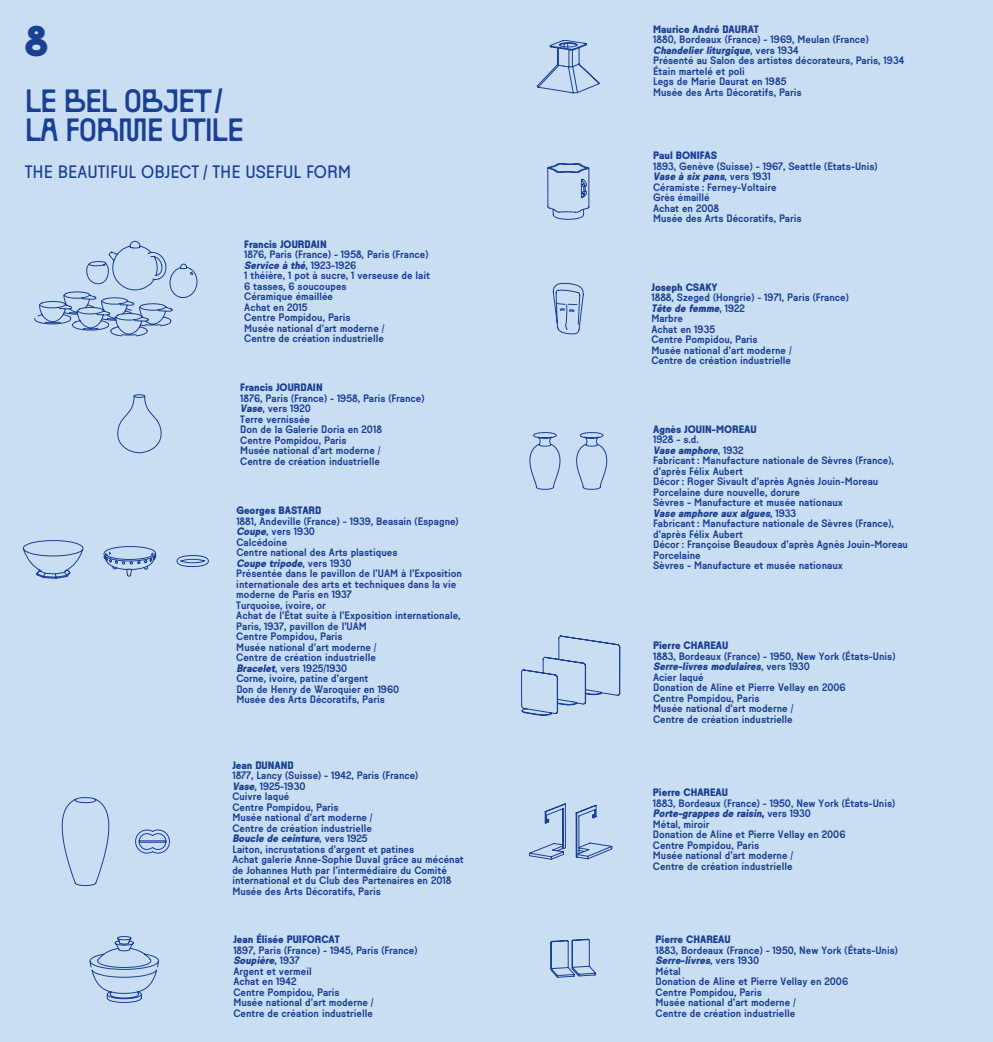
<style>
.page{position:relative;width:993px;height:1042px;background:#fff}
.page>*{position:absolute;margin:0;border:0;box-sizing:border-box;transform-origin:0 0}
.t1{font:700 41.65px "Castello";color:#194093}
.t2{font:500 26.25px/28px "Ball Pill";letter-spacing:-.05em;color:#194093}
.t3{font:17.5px "Castello";color:#194093}
.t4{font:500 10.5px/10.5px "Castello";color:#194093}
.t5{font:700 10.5px "Castello";color:#194093}
.s1{font-weight:700;font-style:italic}
.s2{font-weight:700}
</style>
<div class="page">
<div style="left:0;top:0;width:992px;height:1042px;background:#c9def3"></div>
<svg style="left:34px;top:241px;width:163px;height:95px"></svg>
<svg style="left:22px;top:540px;width:187px;height:39px"></svg>
<svg style="left:62px;top:797px;width:47px;height:89px"></svg>
<svg style="left:135px;top:829px;width:35px;height:25px"></svg>
<svg style="left:89px;top:936px;width:70px;height:67px"></svg>
<svg style="left:117px;top:394px;width:44px;height:59px"></svg>
<svg style="left:547px;top:163px;width:42px;height:57px"></svg>
<svg style="left:536px;top:40px;width:64px;height:53px"></svg>
<svg style="left:552px;top:283px;width:31px;height:51px"></svg>
<svg style="left:529px;top:432px;width:31px;height:58px"></svg>
<svg style="left:576px;top:432px;width:31px;height:58px"></svg>
<svg style="left:550px;top:939px;width:46px;height:38px"></svg>
<svg style="left:529px;top:803px;width:83px;height:57px"></svg>
<svg style="left:521px;top:635px;width:99px;height:81px"></svg>
<h1 class="t1" style="left:25px;top:18px;width:25px">8</h1>
<h2 class="t2" style="left:25px;top:86px;width:221px">LE BEL OBJET /<br>LA FORME UTILE</h2>
<h3 class="t3" style="left:25px;top:162px;width:328px">THE BEAUTIFUL OBJECT / THE USEFUL FORM</h3>
<p class="t5" style="left:244px;top:238px;width:84px">Francis JOURDAIN</p>
<p class="t4" style="left:244px;top:250px;width:187px">1876, Paris (France) - 1958, Paris (France)<br><span class="s1">Service à thé</span>, 1 9 2 3 - 1 9 2 6<br>1 théière, 1 pot à sucre, 1 verseuse de lait<br>6 tasses, 6 soucoupes<br>Céramique émaillée<br>Achat en 2015<br>Centre Pompidou, Paris<br>Musée national d’art moderne /<br>Centre de création industrielle</p>
<p class="t5" style="left:240px;top:382px;width:84px">Francis JOURDAIN</p>
<p class="t4" style="left:240px;top:393px;width:186px">1876, Paris (France) - 1958, Paris (France)<br><span class="s1">Vase</span>, vers 1920<br>Terre vernissée<br>Don de la Galerie Doria en 2018<br>Centre Pompidou, Paris<br>Musée national d’art moderne /<br>Centre de création industrielle</p>
<p class="t5" style="left:236px;top:505px;width:86px">Georges BASTARD</p>
<p class="t4" style="left:236px;top:516px;width:227px">1881, Andeville (France) - 1939, Beasain (Espagne)<br><span class="s1">Coupe</span>, vers 1930<br>Calcédoine<br>Centre national des Arts plastiques<br><span class="s1">Coupe tripode</span>, v e r s 1 9 3 0<br>Présentée dans le pavillon de l’UAM à l’Exposition internationale des arts et techniques dans la vie moderne de Paris en 1937<br>Turquoise, ivoire, or<br>Achat de l’État suite à l’Exposition internationale,<br>Paris, 1937, pavillon de l’UAM<br>Centre Pompidou, Paris<br>Musée national d’art moderne /<br>Centre de création industrielle<br><span class="s1">Bracelet</span>, vers 1925/1930<br>Corne, ivoire, patine d’argent<br>Don de Henry de Waroquier en 1960<br>Musée des Arts Décoratifs, Paris</p>
<p class="t5" style="left:232px;top:759px;width:63px">Jean DUNAND</p>
<p class="t4" style="left:232px;top:770px;width:233px">1877, Lancy (Suisse) - 1942, Paris (France)<br><span class="s1">Vase</span>, 1925-1930<br>Cuivre laqué<br>Centre Pompidou, Paris<br>Musée national d’art moderne /<br>Centre de création industrielle<br><span class="s1">Boucle de ceinture</span>, v e r s 1 9 2 5<br>Laiton, incrustations d’argent et patines<br>Achat galerie Anne-Sophie Duval grâce au mécénat de Johannes Huth par l’intermédiaire du Comité international et du Club des Partenaires en 2018<br>Musée des Arts Décoratifs, Paris</p>
<p class="t5" style="left:233px;top:934px;width:108px">Jean Élisée PUIFORCAT</p>
<p class="t4" style="left:233px;top:945px;width:186px">1897, Paris (France) - 1945, Paris (France)<br><span class="s1">Soupière</span>, 1 9 3 7<br>Argent et vermeil<br>Achat en 1942<br>Centre Pompidou, Paris<br>Musée national d’art moderne /<br>Centre de création industrielle</p>
<p class="t5" style="left:653px;top:23px;width:107px">Maurice André DAURAT</p>
<p class="t4" style="left:653px;top:34px;width:252px">1880, Bordeaux (France) - 1969, Meulan (France)<br><span class="s1">Chandelier liturgique</span>, v e r s 1 9 3 4<br>Présenté au Salon des artistes décorateurs, Paris, 1934<br>Étain martelé et poli<br>Legs de Marie Daurat en 1985<br>Musée des Arts Décoratifs, Paris</p>
<p class="t5" style="left:653px;top:149px;width:66px">Paul BONIFAS</p>
<p class="t4" style="left:653px;top:161px;width:226px">1893, Genève (Suisse) - 1967, Seattle (Etats-Unis)<br><span class="s1">Vase à six pans</span>, v e r s 1 9 3 1<br>Céramiste : Ferney-Voltaire<br>Grès émaillé<br>Achat en 2008<br>Musée des Arts Décoratifs, Paris</p>
<p class="t5" style="left:651px;top:281px;width:68px">Joseph CSAKY</p>
<p class="t4" style="left:651px;top:292px;width:199px">1888, Szeged (Hongrie) - 1971, Paris (France)<br><span class="s1">Tête de femme</span>, 1 9 2 2<br>Marbre<br>Achat en 1935<br>Centre Pompidou, Paris<br>Musée national d’art moderne /<br>Centre de création industrielle</p>
<p class="t5" style="left:653px;top:423px;width:105px">Agnès JOUIN-MOREAU</p>
<p class="t4" style="left:653px;top:435px;width:256px">1928 - s.d.<br><span class="s1">Vase amphore</span>, 1 9 3 2<br>Fabricant : Manufacture nationale de Sèvres (France), d’après Félix Aubert<br>Décor : Roger Sivault d’après Agnès Jouin-Moreau Porcelaine dure nouvelle, dorure<br>Sèvres - Manufacture et musée nationaux<br><span class="s1">Vase amphore aux algues</span>, 1 9 3 3<br>Fabricant : Manufacture nationale de Sèvres (France), d’après Félix Aubert<br>Décor : Françoise Beaudoux d’après Agnès Jouin-Moreau Porcelaine<br>Sèvres - Manufacture et musée nationaux</p>
<p class="t5" style="left:653px;top:639px;width:77px">Pierre CHAREAU</p>
<p class="t4" style="left:653px;top:651px;width:244px">1883, Bordeaux (France) - 1950, New York (États-Unis)<br><span class="s1">Serre-livres modulaires</span>, v e r s 1 9 3 0<br>Acier laqué<br>Donation de Aline et Pierre Vellay en 2006<br>Centre Pompidou, Paris<br>Musée national d’art moderne /<br>Centre de création industrielle</p>
<p class="t5" style="left:652px;top:787px;width:77px">Pierre CHAREAU</p>
<p class="t4" style="left:652px;top:798px;width:244px">1883, Bordeaux (France) - 1950, New York (États-Unis)<br><span class="s1">Porte-grappes de raisin</span><span class="s2">,</span> v e r s 1 9 3 0<br>Métal, miroir<br>Donation de Aline et Pierre Vellay en 2006<br>Centre Pompidou, Paris<br>Musée national d’art moderne /<br>Centre de création industrielle</p>
<p class="t5" style="left:655px;top:933px;width:77px">Pierre CHAREAU</p>
<p class="t4" style="left:655px;top:945px;width:244px">1883, Bordeaux (France) - 1950, New York (États-Unis)<br><span class="s1">Serre-livres</span>, v e r s 1 9 3 0<br>Métal<br>Donation de Aline et Pierre Vellay en 2006<br>Centre Pompidou, Paris<br>Musée national d’art moderne /<br>Centre de création industrielle</p>
</div>
